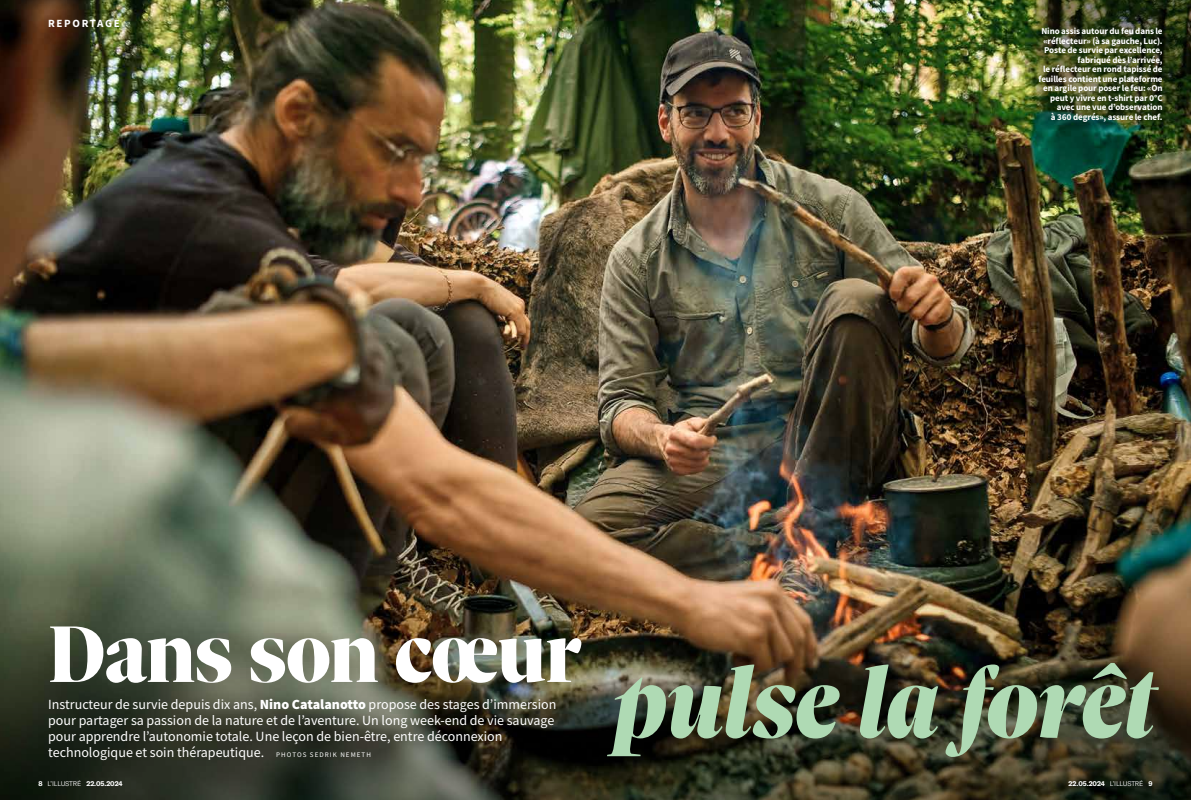
<style>
.page{position:relative;width:1191px;height:800px;background:#fff}
.page>*{position:absolute;margin:0;border:0;box-sizing:border-box;transform-origin:0 0}
.t1{font:italic 900 104px "Sole Serif Big Display";letter-spacing:-.01em;color:#afdab4}
.t2{font:900 87px "Sole Serif Big Display";letter-spacing:-.01em;color:#fff}
.t3{font:14px/16px "Source Sans Pro";color:#fff}
.t4{font:700 11px "Source Sans Pro";letter-spacing:.15em;color:#fff}
.t5{font:700 9px/9.5px "Source Sans Pro";letter-spacing:-.01em;color:#fff;text-align:right}
.t6{font:7px "Source Sans Pro";letter-spacing:.15em;color:#fff}
.t7{font:700 6.7px "GT America";letter-spacing:-.005em;color:#fff}
.s1{font-weight:900}
.s2{font-weight:300}
</style>
<div class="page">
<img style="left:0;top:0;width:1191px;height:799px">
<p class="t4" style="left:48px;top:16px;width:73px">REPORTAGE</p>
<p class="t5" style="left:1038px;top:26px;width:126px">Nino assis autour du feu dans le «réflecteur» (à sa gauche, Luc).<br>Poste de survie par excellence, fabriqué dès l’arrivée,<br>le réflecteur en rond tapissé de feuilles contient une plateforme en argile pour poser le feu: «On peut y vivre en t-shirt par 0°C avec une vue d’observation<br>à 360 degrés», assure le chef.</p>
<h2 class="t2" style="left:48px;top:588px;width:535px">Dans son cœur</h2>
<p class="t3" style="left:48px;top:696px;width:510px">Instructeur de survie depuis dix ans, <span class="s1">Nino Catalanotto</span> propose des stages d’immersion pour partager sa passion de la nature et de l’aventure. Un long week-end de vie sauvage pour apprendre l’autonomie totale. Une leçon de bien-être, entre déconnexion technologique et soin thérapeutique.</p>
<p class="t6" style="left:276px;top:750px;width:96px">PHOTOS SEDRIK NEMETH</p>
<h1 class="t1" style="left:612px;top:636px;width:545px">pulse la forêt</h1>
<p class="t7" style="left:38px;top:779px;width:86px">8 <span class="s2">L’ILLUSTRÉ</span> 22.05.2024</p>
<p class="t7" style="left:1068px;top:779px;width:85px">22.05.2024 <span class="s2">L’ILLUSTRÉ</span> 9</p>
</div>
